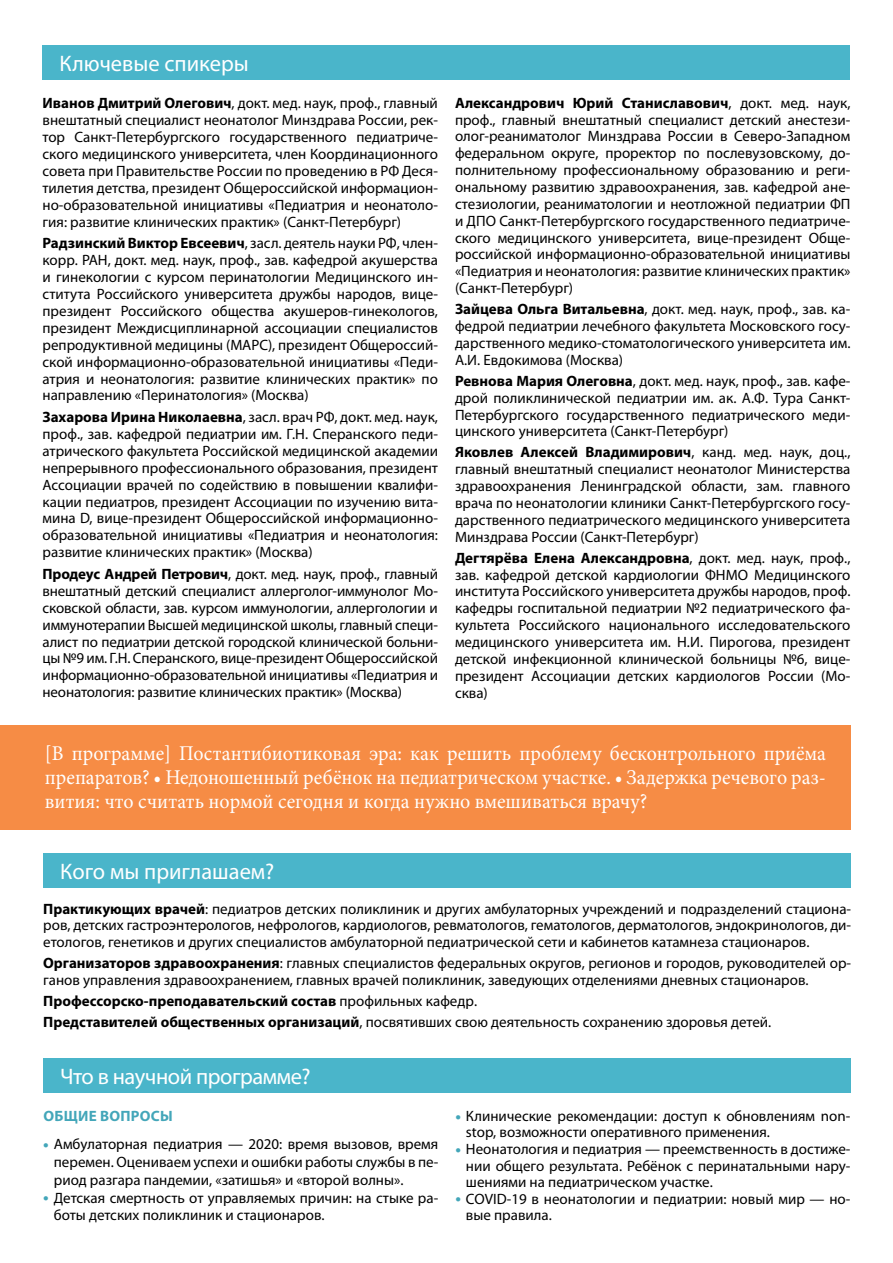
<style>
.page{position:relative;width:893px;height:1263px;background:#fff}
.page>*{position:absolute;margin:0;border:0;box-sizing:border-box;transform-origin:0 0}
.t1{font:22.5px "Myriad Pro";color:#fff}
.t2{font:22.5px "Myriad Pro";letter-spacing:-.02em;color:#fff}
.t3{font:21px/24px "Minion Pro";color:#fff;text-align:justify;scale:.95 1}
.t4{font:15px/16.8px "Myriad Pro";color:#000;text-align:justify}
.t5{font:700 15px/21px "Myriad Pro";color:#000}
.t6{font:700 15px "Myriad Pro";letter-spacing:.02em;color:#43a6b9}
.s1{font-weight:700}
.s2{font-weight:400}
.s3{font-weight:600;font-size:18px;color:#43a6b9}
</style>
<div class="page">
<div style="left:43px;top:45px;width:807px;height:35px;background:#4ab5ca"></div>
<div style="left:0;top:726px;width:850px;height:104px;background:#f68c45"></div>
<div style="left:43px;top:853px;width:808px;height:35px;background:#4ab5ca"></div>
<div style="left:43px;top:1059px;width:808px;height:34px;background:#4ab5ca"></div>
<h1 class="t1" style="left:60px;top:50px;width:191px">Ключевые спикеры</h1>
<p class="t4" style="left:43px;top:94px;width:397px"><span class="s1">Иванов Дмитрий Олегович</span>, докт. мед. наук, проф., главный внештатный специалист неонатолог Минздрава России, рек&shy;тор Санкт-Петербургского государственного педиатриче&shy;ского медицинского университета, член Координационного совета при Правительстве России по проведению в РФ Деся&shy;тилетия детства, президент Общероссийской информацион&shy;но-образовательной инициативы «Педиатрия и неонатоло&shy;гия: развитие клинических практик» (Санкт-Петербург)</p>
<p class="t4" style="left:43px;top:234px;width:397px"><span class="s1">Радзинский Виктор Евсеевич</span>, засл. деятель науки РФ, член&shy;корр. РАН, докт. мед. наук, проф., зав. кафедрой акушерства и гинекологии с курсом перинатологии Медицинского ин&shy;ститута Российского университета дружбы народов, вице&shy;президент Российского общества акушеров-гинекологов, президент Междисциплинарной ассоциации специалистов репродуктивной медицины (МАРС), президент Общероссий&shy;ской информационно-образовательной инициативы «Педи&shy;атрия и неонатология: развитие клинических практик» по направлению «Перинатология» (Москва)</p>
<p class="t4" style="left:43px;top:408px;width:397px"><span class="s1">Захарова Ирина Николаевна</span>, засл. врач РФ, докт. мед. наук, проф., зав. кафедрой педиатрии им. Г.Н. Сперанского педи&shy;атрического факультета Российской медицинской академии непрерывного профессионального образования, президент Ассоциации врачей по содействию в повышении квалифи&shy;кации педиатров, президент Ассоциации по изучению вита&shy;мина D, вице-президент Общероссийской информационно&shy;образовательной инициативы «Педиатрия и неонатология: развитие клинических практик» (Москва)</p>
<p class="t4" style="left:43px;top:565px;width:397px"><span class="s1">Продеус Андрей Петрович</span>, докт. мед. наук, проф., главный внештатный детский специалист аллерголог-иммунолог Мо&shy;сковской области, зав. курсом иммунологии, аллергологии и иммунотерапии Высшей медицинской школы, главный специ&shy;алист по педиатрии детской городской клинической больни&shy;цы №9 им. Г.Н. Сперанского, вице-президент Общероссийской информационно-образовательной инициативы «Педиатрия и неонатология: развитие клинических практик» (Москва)</p>
<p class="t4" style="left:455px;top:94px;width:397px"><span class="s1">Александрович Юрий Станиславович</span>, докт. мед. наук, проф., главный внештатный специалист детский анестези&shy;олог-реаниматолог Минздрава России в Северо-Западном федеральном округе, проректор по послевузовскому, до&shy;полнительному профессиональному образованию и реги&shy;ональному развитию здравоохранения, зав. кафедрой ане&shy;стезиологии, реаниматологии и неотложной педиатрии ФП и ДПО Санкт-Петербургского государственного педиатриче&shy;ского медицинского университета, вице-президент Обще&shy;российской информационно-образовательной инициативы «Педиатрия и неонатология: развитие клинических практик» (Санкт-Петербург)</p>
<p class="t4" style="left:455px;top:300px;width:397px"><span class="s1">Зайцева Ольга Витальевна</span>, докт. мед. наук, проф., зав. ка&shy;федрой педиатрии лечебного факультета Московского госу&shy;дарственного медико-стоматологического университета им.<br>А.И. Евдокимова (Москва)</p>
<p class="t4" style="left:455px;top:372px;width:397px"><span class="s1">Ревнова Мария Олеговна</span>, докт. мед. наук, проф., зав. кафе&shy;дрой поликлинической педиатрии им. ак. А.Ф. Тура Санкт-Петербургского государственного педиатрического меди&shy;цинского университета (Санкт-Петербург)</p>
<p class="t4" style="left:455px;top:444px;width:397px"><span class="s1">Яковлев Алексей Владимирович</span>, канд. мед. наук, доц., главный внештатный специалист неонатолог Министерства здравоохранения Ленинградской области, зам. главного врача по неонатологии клиники Санкт-Петербургского госу&shy;дарственного педиатрического медицинского университета Минздрава России (Санкт-Петербург)</p>
<p class="t4" style="left:455px;top:549px;width:397px"><span class="s1">Дегтярёва Елена Александровна</span>, докт. мед. наук, проф., зав. кафедрой детской кардиологии ФНМО Медицинского института Российского университета дружбы народов, проф. кафедры госпитальной педиатрии №2 педиатрического фа&shy;культета Российского национального исследовательского медицинского университета им. Н.И. Пирогова, президент детской инфекционной клинической больницы №6, вице&shy;президент Ассоциации детских кардиологов России (Мо&shy;сква)</p>
<p class="t3" style="left:45px;top:742px;width:824px">[В программе] Постантибиотиковая эра: как решить проблему бесконтрольного приёма препаратов? • Недоношенный ребёнок на педиатрическом участке. • Задержка речевого раз&shy;вития: что считать нормой сегодня и когда нужно вмешиваться врачу?</p>
<h1 class="t1" style="left:60px;top:858px;width:216px">Кого мы приглашаем?</h1>
<p class="t4" style="left:43px;top:900px;width:809px"><span class="s1">Практикующих врачей</span>: педиатров детских поликлиник и других амбулаторных учреждений и подразделений стациона&shy;ров, детских гастроэнтерологов, нефрологов, кардиологов, ревматологов, гематологов, дерматологов, эндокринологов, ди&shy;етологов, генетиков и других специалистов амбулаторной педиатрической сети и кабинетов катамнеза стационаров.</p>
<p class="t4" style="left:43px;top:954px;width:809px"><span class="s1">Организаторов здравоохранения</span>: главных специалистов федеральных округов, регионов и городов, руководителей ор&shy;ганов управления здравоохранением, главных врачей поликлиник, заведующих отделениями дневных стационаров.</p>
<p class="t5" style="left:43px;top:990px;width:729px">Профессорско-преподавательский состав <span class="s2">профильных кафедр.<br></span>Представителей общественных организаций<span class="s2">, посвятивших свою деятельность сохранению здоровья детей.</span></p>
<h1 class="t2" style="left:60px;top:1063px;width:252px">Что в научной программе?</h1>
<p class="t6" style="left:43px;top:1106px;width:131px">ОБЩИЕ ВОПРОСЫ</p>
<p class="t4" style="left:54px;top:1135px;width:386px;line-height:17.7px;text-indent:-11px"><span class="s3">•</span> Амбулаторная педиатрия — 2020: время вызовов, время перемен. Оцениваем успехи и ошибки работы службы в пе&shy;риод разгара пандемии, «затишья» и «второй волны».</p>
<p class="t4" style="left:54px;top:1188px;width:386px;line-height:17.7px;text-indent:-11px"><span class="s3">•</span> Детская смертность от управляемых причин: на стыке ра&shy;боты детских поликлиник и стационаров.</p>
<p class="t4" style="left:466px;top:1107px;width:386px;text-indent:-11px"><span class="s3">•</span> Клинические рекомендации: доступ к обновлениям non&shy;stop, возможности оперативного применения.</p>
<p class="t4" style="left:466px;top:1140px;width:386px;text-indent:-11px"><span class="s3">•</span> Неонатология и педиатрия — преемственность в достиже&shy;нии общего результата. Ребёнок с перинатальными нару&shy;шениями на педиатрическом участке.</p>
<p class="t4" style="left:466px;top:1190px;width:386px;text-indent:-11px"><span class="s3">•</span> COVID-19 в неонатологии и педиатрии: новый мир — но&shy;вые правила.</p>
</div>
